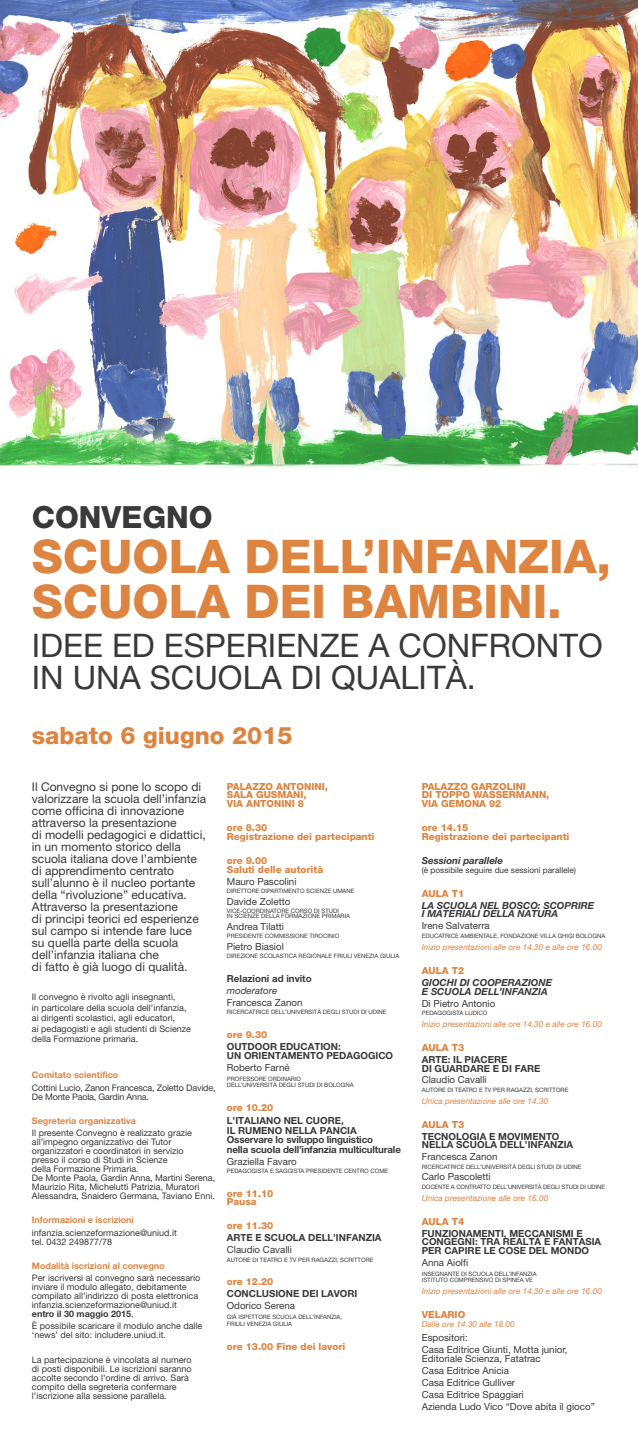
<style>
.page{position:relative;width:638px;height:1446px;background:#fff}
.page>*{position:absolute;margin:0;border:0;box-sizing:border-box;transform-origin:0 0}
.t1{font:800 46.42px/44.9px "Helvetica Neue";color:#dc8440}
.t2{font:32.47px/32.5px "Helvetica Neue";color:#39383a}
.t3{font:800 30.6px "Helvetica Neue";color:#39383a}
.t4{font:800 24px "Helvetica Neue";color:#dc8440}
.t5{font:12px/12px "Helvetica Neue";color:#39383a}
.t6{font:9.75px/12px "Helvetica Neue";color:#39383a}
.t7{font:700 9.75px/8.8px "Helvetica Neue";color:#39383a}
.t8{font:800 9.75px/8.8px "Helvetica Neue";color:#dc8440}
.t9{font:italic 700 9.75px/8.8px "Helvetica Neue";color:#39383a}
.t10{font:italic 9.75px "Helvetica Neue";color:#39383a}
.t11{font:9px/9px "Helvetica Neue";color:#39383a}
.t12{font:700 9px "Helvetica Neue";color:#dc8440}
.t13{font:9px/9px "Helvetica Neue";letter-spacing:-.02em;color:#39383a}
.t14{font:italic 8.25px "Helvetica Neue";color:#dc8440}
.t15{font:8.25px "Helvetica Neue";color:#39383a}
.t16{font:6px/6.5px "Helvetica Neue";color:#39383a}
.s1{font-weight:700}
</style>
<div class="page">
<img style="left:0;top:0;width:638px;height:468px">
<h3 class="t3" style="left:32px;top:506px;width:182px">CONVEGNO</h3>
<h1 class="t1" style="left:32px;top:538px;width:581px">SCUOLA DELL’INFANZIA,<br>SCUOLA DEI BAMBINI.</h1>
<h2 class="t2" style="left:32px;top:632px;width:572px">IDEE ED ESPERIENZE A CONFRONTO<br>IN UNA SCUOLA DI QUALITÀ.</h2>
<h3 class="t4" style="left:32px;top:727px;width:262px">sabato 6 giugno 2015</h3>
<p class="t5" style="left:32px;top:782px;width:176px">Il Convegno si pone lo scopo di valorizzare la scuola dell’infanzia come officina di innovazione attraverso la presentazione<br>di modelli pedagogici e didattici, in un momento storico della scuola italiana dove l’ambiente di apprendimento centrato sull’alunno è il nucleo portante della “rivoluzione” educativa.<br>Attraverso la presentazione<br>di principi teorici ed esperienze sul campo si intende fare luce su quella parte della scuola dell’infanzia italiana che<br>di fatto è già luogo di qualità.</p>
<p class="t11" style="left:32px;top:992px;width:161px;line-height:10.5px">Il convegno è rivolto agli insegnanti,<br>in particolare della scuola dell’infanzia, ai dirigenti scolastici, agli educatori,<br>ai pedagogisti e agli studenti di Scienze della Formazione primaria.</p>
<p class="t12" style="left:32px;top:1072px;width:88px">Comitato scientifico</p>
<p class="t13" style="left:32px;top:1083px;width:185px">Cottini Lucio, Zanon Francesca, Zoletto Davide,<br>De Monte Paola, Gardin Anna.</p>
<p class="t12" style="left:32px;top:1117px;width:106px">Segreteria organizzativa</p>
<p class="t11" style="left:32px;top:1129px;width:185px">Il presente Convegno è realizzato grazie all’impegno organizzativo dei Tutor organizzatori e coordinatori in servizio<br>presso il corso di Studi in Scienze<br>della Formazione Primaria.<br>De Monte Paola, Gardin Anna, Martini Serena, Maurizio Rita, Michelutti Patrizia, Muratori Alessandra, Snaidero Germana, Taviano Enni.</p>
<p class="t12" style="left:32px;top:1217px;width:103px">Informazioni e iscrizioni</p>
<p class="t11" style="left:32px;top:1229px;width:147px">infanzia.scienzeformazione@uniud.it tel. 0432 249877/78</p>
<p class="t12" style="left:32px;top:1262px;width:134px">Modalità iscrizioni al convegno</p>
<p class="t11" style="left:32px;top:1274px;width:170px">Per iscriversi al convegno sarà necessario inviare il modulo allegato, debitamente compilato all’indirizzo di posta elettronica infanzia.scienzeformazione@uniud.it <span class="s1">entro il 30 maggio 2015</span>.</p>
<p class="t11" style="left:32px;top:1322px;width:172px">È possibile scaricare il modulo anche dalle ‘news’ del sito: includere.uniud.it.</p>
<p class="t11" style="left:32px;top:1356px;width:161px">La partecipazione è vincolata al numero di posti disponibili. Le iscrizioni saranno accolte secondo l’ordine di arrivo. Sarà compito della segreteria confermare l’iscrizione alla sessione parallela.</p>
<p class="t8" style="left:227px;top:782px;width:102px">PALAZZO ANTONINI,<br>SALA GUSMANI,<br>VIA ANTONINI 8</p>
<p class="t8" style="left:227px;top:824px;width:149px">ore 8.30<br>Registrazione dei partecipanti</p>
<p class="t8" style="left:227px;top:857px;width:98px">ore 9.00<br>Saluti delle autorità</p>
<p class="t6" style="left:227px;top:876px;width:71px">Mauro Pascolini</p>
<p class="t16" style="left:227px;top:888px;width:129px">DIRETTORE DIPARTIMENTO SCIENZE UMANE</p>
<p class="t6" style="left:227px;top:896px;width:65px">Davide Zoletto</p>
<p class="t16" style="left:227px;top:909px;width:125px;line-height:5px">VICE-COORDINATORE CORSO DI STUDI<br>IN SCIENZE DELLA FORMAZIONE PRIMARIA</p>
<p class="t6" style="left:227px;top:921px;width:59px">Andrea Tilatti</p>
<p class="t16" style="left:227px;top:933px;width:114px">PRESIDENTE COMMISSIONE TIROCINIO</p>
<p class="t6" style="left:227px;top:941px;width:59px">Pietro Biasiol</p>
<p class="t16" style="left:227px;top:953px;width:174px">DIREZIONE SCOLASTICA REGIONALE FRIULI VENEZIA GIULIA</p>
<p class="t7" style="left:227px;top:975px;width:86px">Relazioni ad invito</p>
<p class="t10" style="left:227px;top:987px;width:52px">moderatore</p>
<p class="t6" style="left:227px;top:998px;width:77px">Francesca Zanon</p>
<p class="t16" style="left:227px;top:1009px;width:161px">RICERCATRICE DELL’UNIVERSITÀ DEGLI STUDI DI UDINE</p>
<p class="t8" style="left:227px;top:1031px;width:42px">ore 9.30</p>
<p class="t7" style="left:227px;top:1043px;width:168px">OUTDOOR EDUCATION:<br>UN ORIENTAMENTO PEDAGOGICO</p>
<p class="t6" style="left:227px;top:1062px;width:64px">Roberto Farné</p>
<p class="t16" style="left:227px;top:1076px;width:128px">PROFESSORE ORDINARIO<br>DELL’UNIVERSITÀ DEGLI STUDI DI BOLOGNA</p>
<p class="t8" style="left:227px;top:1104px;width:48px">ore 10.20</p>
<p class="t7" style="left:227px;top:1116px;width:176px;line-height:9.5px">L’ITALIANO NEL CUORE,<br>IL RUMENO NELLA PANCIA<br>Osservare lo sviluppo linguistico<br>nella scuola dell’infanzia multiculturale</p>
<p class="t6" style="left:227px;top:1156px;width:71px">Graziella Favaro</p>
<p class="t16" style="left:227px;top:1168px;width:163px">PEDAGOGISTA E SAGGISTA PRESIDENTE CENTRO COME</p>
<p class="t8" style="left:227px;top:1189px;width:48px">ore 11.10<br>Pausa</p>
<p class="t8" style="left:227px;top:1222px;width:48px">ore 11.30</p>
<p class="t7" style="left:227px;top:1234px;width:156px">ARTE E SCUOLA DELL’INFANZIA</p>
<p class="t6" style="left:227px;top:1245px;width:66px">Claudio Cavalli</p>
<p class="t16" style="left:227px;top:1256px;width:148px">AUTORE DI TEATRO E TV PER RAGAZZI, SCRITTORE</p>
<p class="t8" style="left:227px;top:1278px;width:48px">ore 12.20</p>
<p class="t7" style="left:227px;top:1290px;width:132px">CONCLUSIONE DEI LAVORI</p>
<p class="t6" style="left:227px;top:1301px;width:70px">Odorico Serena</p>
<p class="t16" style="left:227px;top:1314px;width:117px">GIÀ ISPETTORE SCUOLA DELL’INFANZIA,<br>FRIULI VENEZIA GIULIA</p>
<p class="t8" style="left:227px;top:1342px;width:120px">ore 13.00 Fine dei lavori</p>
<p class="t8" style="left:422px;top:782px;width:129px">PALAZZO GARZOLINI<br>DI TOPPO WASSERMANN,<br>VIA GEMONA 92</p>
<p class="t8" style="left:422px;top:824px;width:149px">ore 14.15<br>Registrazione dei partecipanti</p>
<p class="t9" style="left:422px;top:857px;width:83px">Sessioni parallele</p>
<p class="t15" style="left:422px;top:867px;width:156px">(è possibile seguire due sessioni parallele)</p>
<p class="t8" style="left:422px;top:889px;width:44px">AULA T1</p>
<p class="t9" style="left:422px;top:901px;width:174px">LA SCUOLA NEL BOSCO: SCOPRIRE<br>I MATERIALI DELLA NATURA</p>
<p class="t6" style="left:422px;top:921px;width:70px">Irene Salvaterra</p>
<p class="t16" style="left:422px;top:933px;width:185px">EDUCATRICE AMBIENTALE, FONDAZIONE VILLA GHIGI BOLOGNA</p>
<p class="t14" style="left:422px;top:944px;width:182px">Inizio presentazioni alle ore 14.30 e alle ore 16.00</p>
<p class="t8" style="left:422px;top:967px;width:44px">AULA T2</p>
<p class="t9" style="left:422px;top:979px;width:132px">GIOCHI DI COOPERAZIONE<br>E SCUOLA DELL’INFANZIA</p>
<p class="t6" style="left:422px;top:998px;width:75px">Di Pietro Antonio</p>
<p class="t16" style="left:422px;top:1010px;width:67px">PEDAGOGISTA LUDICO</p>
<p class="t14" style="left:422px;top:1021px;width:182px">Inizio presentazioni alle ore 14.30 e alle ore 16.00</p>
<p class="t8" style="left:422px;top:1044px;width:44px">AULA T3</p>
<p class="t7" style="left:422px;top:1056px;width:120px">ARTE: IL PIACERE<br>DI GUARDARE E DI FARE</p>
<p class="t6" style="left:422px;top:1075px;width:66px">Claudio Cavalli</p>
<p class="t16" style="left:422px;top:1087px;width:148px">AUTORE DI TEATRO E TV PER RAGAZZI, SCRITTORE</p>
<p class="t14" style="left:422px;top:1098px;width:128px">Unica presentazione alle ore 14.30</p>
<p class="t8" style="left:422px;top:1120px;width:44px">AULA T3</p>
<p class="t7" style="left:422px;top:1132px;width:153px">TECNOLOGIA E MOVIMENTO<br>NELLA SCUOLA DELL’INFANZIA</p>
<p class="t6" style="left:422px;top:1152px;width:77px">Francesca Zanon</p>
<p class="t16" style="left:422px;top:1163px;width:161px">RICERCATRICE DELL’UNIVERSITÀ DEGLI STUDI DI UDINE</p>
<p class="t6" style="left:422px;top:1172px;width:70px">Carlo Pascoletti</p>
<p class="t16" style="left:422px;top:1184px;width:185px">DOCENTE A CONTRATTO DELL’UNIVERSITÀ DEGLI STUDI DI UDINE</p>
<p class="t14" style="left:422px;top:1195px;width:128px">Unica presentazione alle ore 16.00</p>
<p class="t8" style="left:422px;top:1217px;width:44px">AULA T4</p>
<p class="t7" style="left:422px;top:1229px;width:181px">FUNZIONAMENTI, MECCANISMI E<br>CONGEGNI: TRA REALTÀ E FANTASIA<br>PER CAPIRE LE COSE DEL MONDO</p>
<p class="t6" style="left:422px;top:1257px;width:48px">Anna Aiolfi</p>
<p class="t16" style="left:422px;top:1271px;width:116px">INSEGNANTE DI SCUOLA DELL’INFANZIA<br>ISTITUTO COMPRENSIVO DI SPINEA VE</p>
<p class="t14" style="left:422px;top:1288px;width:182px">Inizio presentazioni alle ore 14.30 e alle ore 16.00</p>
<p class="t8" style="left:422px;top:1311px;width:45px">VELARIO</p>
<p class="t14" style="left:422px;top:1321px;width:94px">Dalle ore 14.30 alle 18.00</p>
<p class="t6" style="left:422px;top:1332px;width:147px">Espositori:<br>Casa Editrice Giunti, Motta junior,</p>
<p class="t6" style="left:422px;top:1353px;width:174px">Editoriale Scienza, Fatatrac<br>Casa Editrice Anicia<br>Casa Editrice Gulliver<br>Casa Editrice Spaggiari<br>Azienda Ludo Vico “Dove abita il gioco”</p>
</div>
